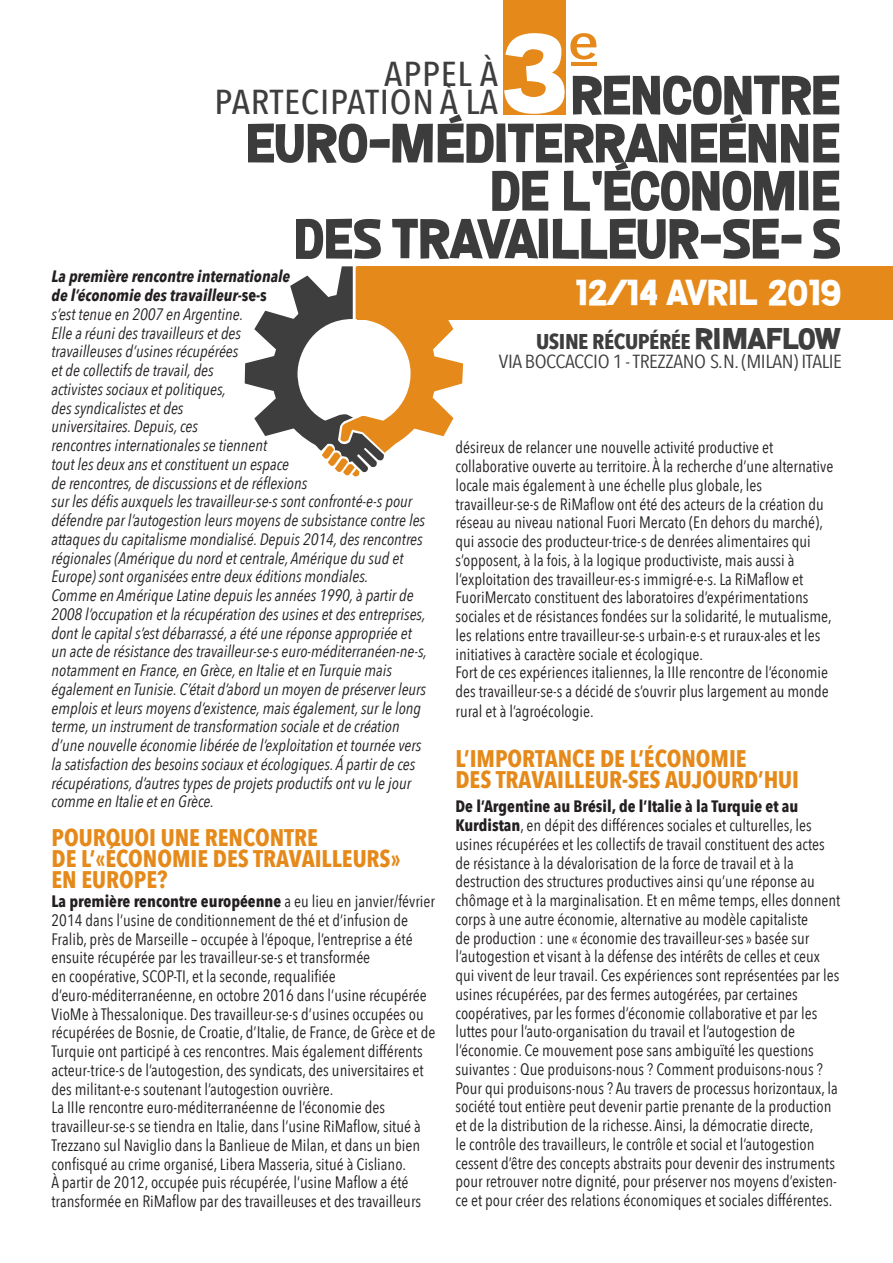
<style>
.page{position:relative;width:893px;height:1263px;background:#fff}
.page>*{position:absolute;margin:0;border:0;box-sizing:border-box;transform-origin:0 0}
.t1{font:112.05px "Ballsof Bastille";color:#fff;scale:1.05 1}
.t2{font:55.95px "Ballsof Bastille";letter-spacing:-.005em;color:#3c3c3d;scale:1.04 1}
.t3{font:54.75px "Ballsof Bastille";color:#3c3c3d;scale:1.07 1}
.t4{font:500 49.35px "Avenir Next Condensed";color:#e58a1a;scale:1.5 1}
.t5{font:36px "Ballsof Bastille";letter-spacing:.01em;color:#fff;scale:1.07 1}
.t6{font:500 34.5px "Avenir Next Condensed";letter-spacing:.02em;color:#3e3e3f;scale:1.09 1}
.t7{font:700 24px "Avenir Next Condensed";color:#e58a1a}
.t8{font:700 21.3px "Avenir Next Condensed";letter-spacing:-.02em;color:#3e3e3f;scale:1.07 1}
.t9{font:18.9px "Avenir Next Condensed";letter-spacing:-.02em;color:#3e3e3f;scale:1.11 1}
.t10{font:16.5px/18.8px "Avenir Next Condensed";color:#231f20}
.t11{font:italic 16.5px/18.8px "Avenir Next Condensed";color:#231f20}
.t12{font:italic 700 16.5px "Avenir Next Condensed";color:#231f20}
.t13{font:700 16.5px "Avenir Next Condensed";color:#231f20}
.s1{font-style:normal}
.s2{font-weight:700}
.s3{font-family:"Ballsof Bastille";font-weight:400;font-size:29.85px}
</style>
<div class="page">
<svg style="left:449px;top:114px;width:13px;height:9px"></svg>
<div style="left:503px;top:0;width:63px;height:115px;background:#e58a1a"></div>
<hr style="left:571px;top:62px;width:25px;height:4px;background:#e58a1a">
<svg style="left:245px;top:266px;width:218px;height:211px"></svg>
<div style="left:357px;top:266px;width:536px;height:53px;background:#e58a1a"></div>
<svg style="left:615px;top:162px;width:13px;height:9px"></svg>
<svg style="left:730px;top:114px;width:13px;height:9px"></svg>
<p class="t1" style="left:506px;top:23px;width:62px">3</p>
<p class="t4" style="left:567px;top:12px;width:23px">e</p>
<p class="t6" style="left:384px;top:53px;width:106px">APPEL À</p>
<p class="t6" style="left:215px;top:81px;width:262px">PARTECIPATION À LA</p>
<p class="t3" style="left:573px;top:70px;width:253px">RENCONTRE</p>
<p class="t3" style="left:248px;top:118px;width:557px">EURO-MEDITERRANEENNE</p>
<p class="t2" style="left:492px;top:165px;width:338px">DE L'ECONOMIE</p>
<p class="t2" style="left:296px;top:213px;width:526px">DES TRAVAILLEUR-SE- S</p>
<p class="t5" style="left:577px;top:276px;width:250px">12/14 AVRIL 2019</p>
<p class="t12" style="left:52px;top:266px;width:240px">La première rencontre internationale</p>
<p class="t12" style="left:52px;top:285px;width:217px">de l’économie des travailleur-<span class="s1">se-s</span></p>
<p class="t11" style="left:52px;top:305px;width:193px">s’est tenue en 2007 en Argentine.</p>
<p class="t11" style="left:52px;top:323px;width:191px">Elle a réuni des travailleurs et des</p>
<p class="t11" style="left:52px;top:342px;width:188px">travailleuses d’usines récupérées</p>
<p class="t11" style="left:52px;top:361px;width:164px">et de collectifs de travail, des</p>
<p class="t11" style="left:52px;top:380px;width:176px">activistes sociaux et politiques,</p>
<p class="t11" style="left:52px;top:398px;width:133px">des syndicalistes et des</p>
<p class="t11" style="left:52px;top:417px;width:148px">universitaires. Depuis, ces</p>
<p class="t11" style="left:52px;top:436px;width:217px">rencontres internationales se tiennent</p>
<p class="t11" style="left:52px;top:455px;width:239px">tout les deux ans et constituent un espace</p>
<p class="t11" style="left:52px;top:473px;width:257px">de rencontres, de discussions et de réflexions</p>
<p class="t11" style="left:52px;top:492px;width:375px">sur les défis auxquels les travailleur-se-s sont confronté-e-s pour défendre par l’autogestion leurs moyens de subsistance contre les attaques du capitalisme mondialisé. Depuis 2014, des rencontres régionales (Amérique du nord et centrale, Amérique du sud et Europe) sont organisées entre deux éditions mondiales.</p>
<p class="t11" style="left:52px;top:586px;width:377px">Comme en Amérique Latine depuis les années 1990, à partir de 2008 l’occupation et la récupération des usines et des entreprises, dont le capital s’est débarrassé, a été une réponse appropriée et un acte de résistance des travailleur-se-s euro-méditerranéen-ne-s, notamment en France, en Grèce, en Italie et en Turquie mais</p>
<p class="t11" style="left:52px;top:680px;width:376px">également en Tunisie. C’était d’abord un moyen de préserver leurs emplois et leurs moyens d’existence, mais également, sur le long terme, un instrument de transformation sociale et de création d’une nouvelle économie libérée de l’exploitation et tournée vers la satisfaction des besoins sociaux et écologiques. Á partir de ces récupérations, d’autres types de projets productifs ont vu le jour comme en Italie et en Grèce.</p>
<p class="t7" style="left:52px;top:823px;width:268px">POURQUOI UNE RENCONTRE</p>
<p class="t7" style="left:52px;top:844px;width:351px">DE L’«ÉCONOMIE DES TRAVAILLEURS»</p>
<p class="t7" style="left:52px;top:865px;width:117px">EN EUROPE?</p>
<p class="t10" style="left:52px;top:891px;width:385px"><span class="s2">La première rencontre européenne</span> a eu lieu en janvier/février<br>2014 dans l’usine de conditionnement de thé et d’infusion de<br>Fralib, près de Marseille – occupée à l’époque, l’entreprise a été</p>
<p class="t10" style="left:52px;top:947px;width:320px">ensuite récupérée par les travailleur-se-s et transformée</p>
<p class="t10" style="left:52px;top:966px;width:286px">en coopérative, SCOP-TI, et la seconde, requalifiée</p>
<p class="t10" style="left:52px;top:985px;width:385px">d’euro-méditerranéenne, en octobre 2016 dans l’usine récupérée VioMe à Thessalonique. Des travailleur-se-s d’usines occupées ou récupérées de Bosnie, de Croatie, d’Italie, de France, de Grèce et de Turquie ont participé à ces rencontres. Mais également différents acteur-trice-s de l’autogestion, des syndicats, des universitaires et des militant-e-s soutenant l’autogestion ouvrière.</p>
<p class="t10" style="left:52px;top:1097px;width:335px">La IIIe rencontre euro-méditerranéenne de l’économie des</p>
<p class="t10" style="left:52px;top:1116px;width:371px;text-align:justify">travailleur-se-s se tiendra en Italie, dans l’usine RiMaflow, situé à Trezzano sul Naviglio dans la Banlieue de Milan, et dans un bien confisqué au crime organisé, Libera Masseria, situé à Cisliano.</p>
<p class="t10" style="left:52px;top:1172px;width:371px">À partir de 2012, occupée puis récupérée, l’usine Maflow a été transformée en RiMaflow par des travailleuses et des travailleurs</p>
<p class="t8" style="left:536px;top:328px;width:287px">USINE RÉCUPÉRÉE <span class="s3">RIMAFLOW</span></p>
<p class="t9" style="left:499px;top:345px;width:311px">VIA BOCCACCIO 1 - TREZZANO S.N. (MILAN) ITALIE</p>
<p class="t10" style="left:455px;top:437px;width:319px">désireux de relancer une nouvelle activité productive et</p>
<p class="t10" style="left:455px;top:456px;width:379px">collaborative ouverte au territoire. À la recherche d’une alternative locale mais également à une échelle plus globale, les</p>
<p class="t10" style="left:455px;top:494px;width:370px;text-align:justify">travailleur-se-s de RiMaflow ont été des acteurs de la création du réseau au niveau national Fuori Mercato (En dehors du marché), qui associe des producteur-trice-s de denrées alimentaires qui</p>
<p class="t10" style="left:455px;top:550px;width:349px">s’opposent, à la fois, à la logique productiviste, mais aussi à l’exploitation des travailleur-es-s immigré-e-s. La RiMaflow et</p>
<p class="t10" style="left:455px;top:587px;width:378px">FuoriMercato constituent des laboratoires d’expérimentations sociales et de résistances fondées sur la solidarité, le mutualisme, les relations entre travailleur-se-s urbain-e-s et ruraux-ales et les initiatives à caractère sociale et écologique.</p>
<p class="t10" style="left:455px;top:662px;width:375px">Fort de ces expériences italiennes, la IIIe rencontre de l’économie des travailleur-se-s a décidé de s’ouvrir plus largement au monde</p>
<p class="t10" style="left:455px;top:701px;width:140px">rural et à l’agroécologie.</p>
<p class="t7" style="left:455px;top:743px;width:293px">L’IMPORTANCE DE L’ÉCONOMIE</p>
<p class="t7" style="left:455px;top:764px;width:345px">DES TRAVAILLEUR-SES AUJOURD’HUI</p>
<p class="t13" style="left:455px;top:796px;width:344px">De l’Argentine au Brésil, de l’Italie à la Turquie et au</p>
<p class="t10" style="left:455px;top:815px;width:358px"><span class="s2">Kurdistan</span>, en dépit des différences sociales et culturelles, les</p>
<p class="t10" style="left:455px;top:834px;width:386px">usines récupérées et les collectifs de travail constituent des actes de résistance à la dévalorisation de la force de travail et à la destruction des structures productives ainsi qu’une réponse au chômage et à la marginalisation. Et en même temps, elles donnent corps à une autre économie, alternative au modèle capitaliste<br>de production : une « économie des travailleur-ses » basée sur l’autogestion et visant à la défense des intérêts de celles et ceux qui vivent de leur travail. Ces expériences sont représentées par les usines récupérées, par des fermes autogérées, par certaines</p>
<p class="t10" style="left:455px;top:1003px;width:363px">coopératives, par les formes d’économie collaborative et par les luttes pour l’auto-organisation du travail et l’autogestion de</p>
<p class="t10" style="left:455px;top:1040px;width:384px">l’économie. Ce mouvement pose sans ambiguïté les questions suivantes : Que produisons-nous ? Comment produisons-nous ?<br>Pour qui produisons-nous ? Au travers de processus horizontaux, la société tout entière peut devenir partie prenante de la production et de la distribution de la richesse. Ainsi, la démocratie directe,<br>le contrôle des travailleurs, le contrôle et social et l’autogestion cessent d’être des concepts abstraits pour devenir des instruments pour retrouver notre dignité, pour préserver nos moyens d’existen&shy;ce et pour créer des relations économiques et sociales différentes.</p>
</div>
